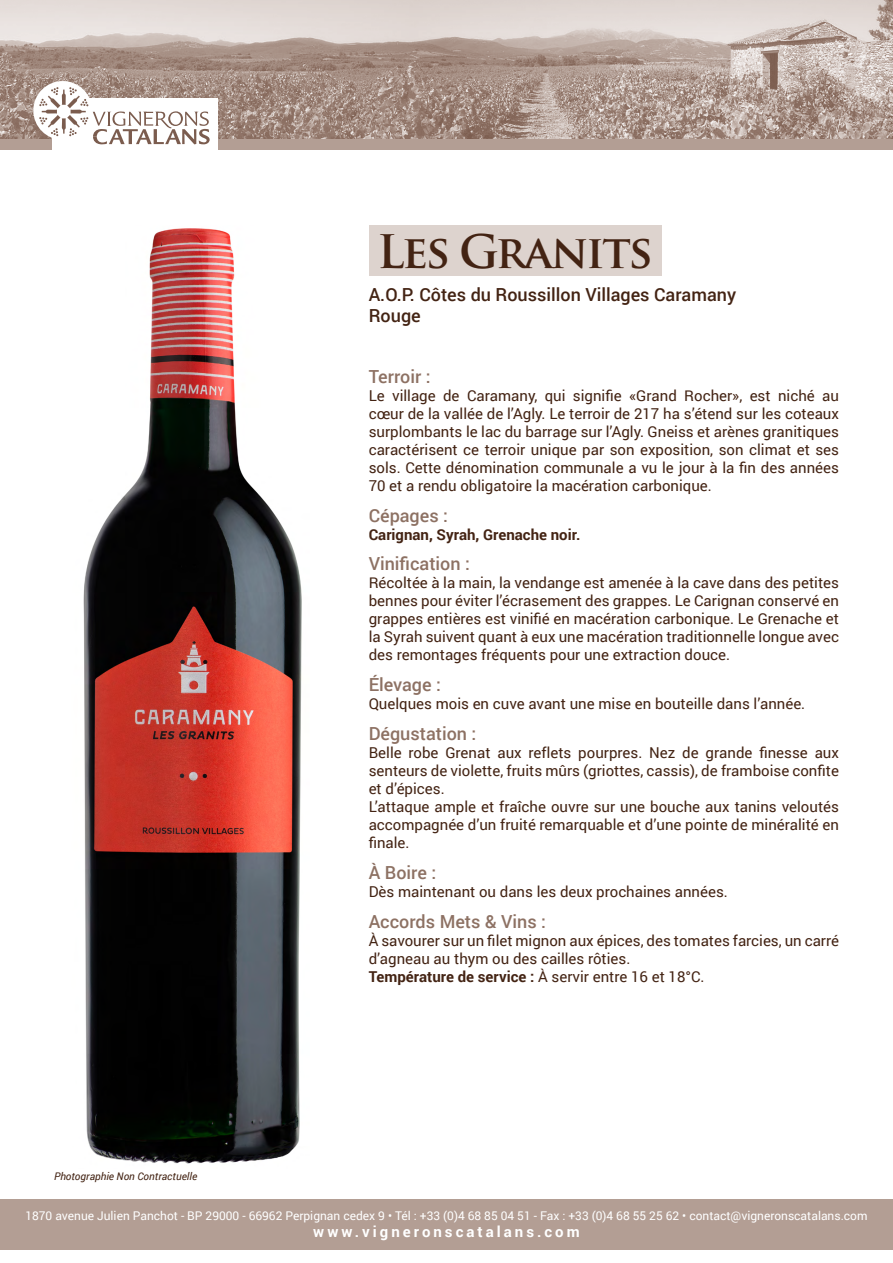
<style>
.page{position:relative;width:893px;height:1263px;background:#fff}
.page>*{position:absolute;margin:0;border:0;box-sizing:border-box;transform-origin:0 0}
.t1{font:700 45px "Trajan Pro";letter-spacing:-.05em;color:#432313}
.t2{font:500 18px "Roboto";color:#8d7163}
.t3{font:500 18px/21px "Roboto";color:#432313}
.t4{font:15px/18px "Roboto";color:#432313;text-align:justify}
.t5{font:700 15px "Roboto";color:#432313}
.t6{font:700 15px "Roboto";letter-spacing:.2em;color:#fff}
.t7{font:12px "Roboto";color:#fff}
.t8{font:italic 10.5px "Roboto";color:#432313}
.s1{font-weight:700}
</style>
<div class="page">
<div style="left:0;top:125px;width:893px;height:25px;background:#b39e94"></div>
<img style="left:0;top:0;width:893px;height:138px">
<div style="left:52px;top:99px;width:166px;height:52px;background:#fff"></div>
<div style="left:33px;top:81px;width:59px;height:59px;background:#fff;border-radius:50%"></div>
<svg style="left:39px;top:87px;width:171px;height:57px"></svg>
<div style="left:0;top:1199px;width:893px;height:50px;background:#b39e94"></div>
<img style="left:83px;top:228px;width:219px;height:936px">
<div style="left:369px;top:225px;width:292px;height:51px;background:#ddd3ce"></div>
<h1 class="t1" style="left:377px;top:223px;width:277px">Les Granits</h1>
<p class="t3" style="left:369px;top:284px;width:369px">A.O.P. Côtes du Roussillon Villages Caramany<br>Rouge</p>
<p class="t8" style="left:54px;top:1168px;width:145px">Photographie Non Contractuelle</p>
<p class="t2" style="left:369px;top:364px;width:63px">Terroir :</p>
<p class="t4" style="left:369px;top:386px;width:472px">Le village de Caramany, qui signifie «Grand Rocher», est niché au cœur de la vallée de l’Agly. Le terroir de 217 ha s’étend sur les coteaux surplombants le lac du barrage sur l’Agly. Gneiss et arènes granitiques caractérisent ce terroir unique par son exposition, son climat et ses sols. Cette dénomination communale a vu le jour à la fin des années 70 et a rendu obligatoire la macération carbonique.</p>
<p class="t2" style="left:369px;top:503px;width:81px">Cépages :</p>
<p class="t5" style="left:369px;top:524px;width:213px">Carignan, Syrah, Grenache noir.</p>
<p class="t2" style="left:369px;top:551px;width:103px">Vinification :</p>
<p class="t4" style="left:369px;top:573px;width:472px">Récoltée à la main, la vendange est amenée à la cave dans des petites bennes pour éviter l’écrasement des grappes. Le Carignan conservé en grappes entières est vinifié en macération carbonique. Le Grenache et la Syrah suivent quant à eux une macération traditionnelle longue avec des remontages fréquents pour une extraction douce.</p>
<p class="t2" style="left:369px;top:672px;width:74px">Élevage :</p>
<p class="t4" style="left:369px;top:694px;width:438px">Quelques mois en cuve avant une mise en bouteille dans l’année.</p>
<p class="t2" style="left:369px;top:721px;width:109px">Dégustation :</p>
<p class="t4" style="left:369px;top:743px;width:472px;text-align:left">Belle robe Grenat aux reflets pourpres. Nez de grande finesse aux senteurs de violette, fruits mûrs (griottes, cassis), de framboise confite et d’épices.<br>L’attaque ample et fraîche ouvre sur une bouche aux tanins veloutés accompagnée d’un fruité remarquable et d’une pointe de minéralité en finale.</p>
<p class="t2" style="left:369px;top:860px;width:69px">À Boire :</p>
<p class="t4" style="left:369px;top:882px;width:361px">Dès maintenant ou dans les deux prochaines années.</p>
<p class="t2" style="left:369px;top:908px;width:179px">Accords Mets &amp; Vins :</p>
<p class="t4" style="left:369px;top:931px;width:472px;text-align:left">À savourer sur un filet mignon aux épices, des tomates farcies, un carré d’agneau au thym ou des cailles rôties.<br><span class="s1">Température de service :</span> À servir entre 16 et 18°C.</p>
<p class="t7" style="left:25px;top:1207px;width:844px">1870 avenue Julien Panchot - BP 29000 - 66962 Perpignan cedex 9 • Tél : +33 (0)4 68 85 04 51 - Fax : +33 (0)4 68 55 25 62 • contact@vigneronscatalans.com</p>
<p class="t6" style="left:313px;top:1221px;width:268px">www.vigneronscatalans.com</p>
</div>
